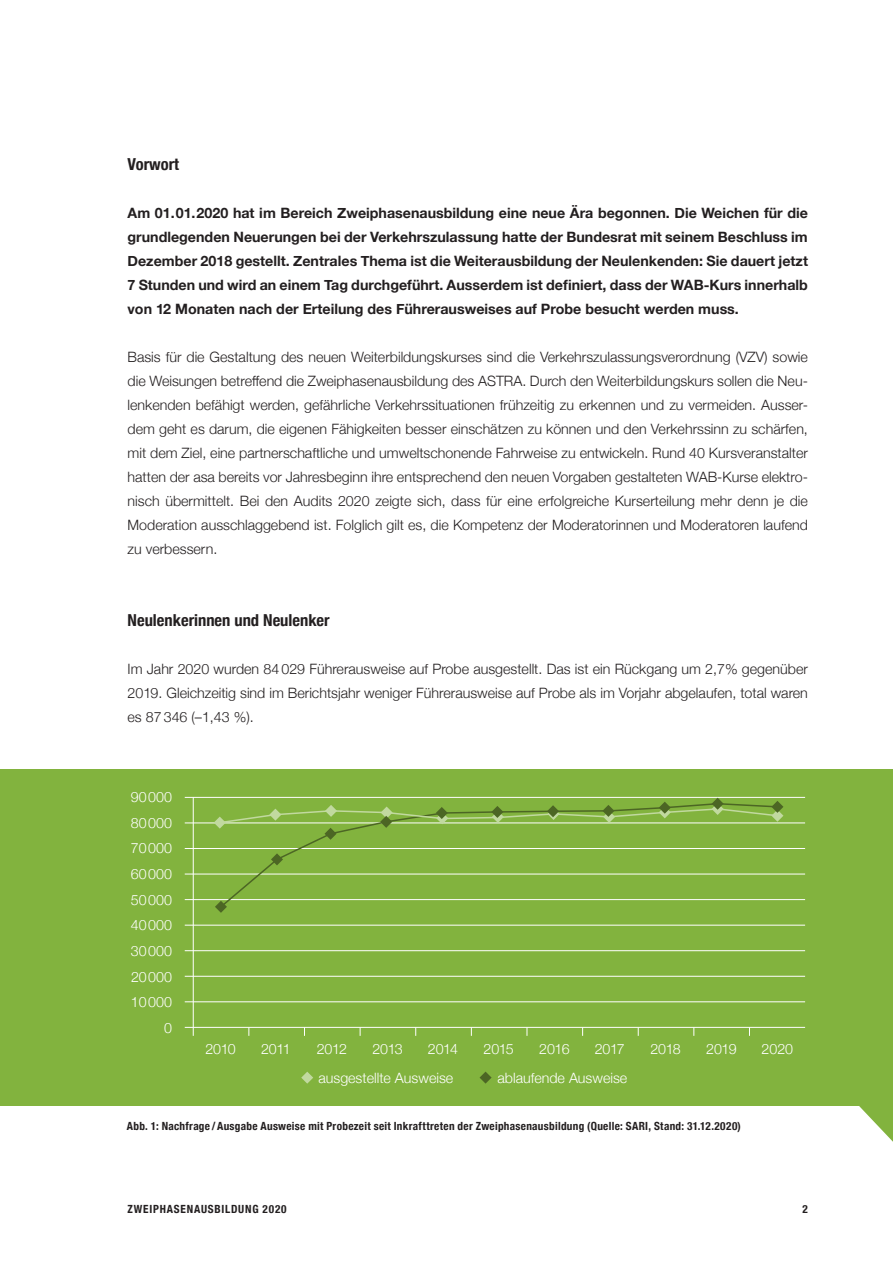
<style>
.page{position:relative;width:893px;height:1263px;background:#fff}
.page>*{position:absolute;margin:0;border:0;box-sizing:border-box;transform-origin:0 0}
.t1{font:700 condensed 16.5px "Helvetica Neue";color:#231f20}
.t2{font:300 14.25px/24px "Helvetica Neue";color:#231f20;text-align:justify}
.t3{font:700 14.25px/24px "Helvetica Neue";color:#231f20;text-align:justify}
.t4{font:300 14.25px/25.7px "Helvetica Neue";color:#fff}
.t5{font:700 condensed 11.25px "Helvetica Neue";letter-spacing:.03em;color:#231f20}
.t6{font:700 condensed 11.25px "Helvetica Neue";letter-spacing:.07em;color:#231f20}
</style>
<div class="page">
<div style="left:0;top:770px;width:893px;height:336px;background:#82b33e"></div>
<hr style="left:185px;top:1027px;width:620px;height:1px;background:#fff">
<hr style="left:185px;top:976px;width:620px;height:1px;background:#fff">
<hr style="left:185px;top:950px;width:620px;height:1px;background:#fff">
<hr style="left:185px;top:1001px;width:620px;height:1px;background:#fff">
<hr style="left:185px;top:925px;width:620px;height:1px;background:#fff">
<hr style="left:185px;top:899px;width:620px;height:1px;background:#fff">
<hr style="left:185px;top:848px;width:620px;height:1px;background:#fff">
<hr style="left:185px;top:823px;width:620px;height:1px;background:#fff">
<hr style="left:185px;top:874px;width:620px;height:1px;background:#fff">
<hr style="left:185px;top:797px;width:620px;height:1px;background:#fff">
<hr style="left:193px;top:797px;width:1px;height:230px;background:#fff">
<svg style="left:301px;top:1072px;width:12px;height:12px"></svg>
<svg style="left:219px;top:840px;width:560px;height:63px"></svg>
<svg style="left:215px;top:901px;width:12px;height:12px"></svg>
<svg style="left:271px;top:853px;width:12px;height:12px"></svg>
<svg style="left:480px;top:1071px;width:12px;height:12px"></svg>
<svg style="left:214px;top:798px;width:569px;height:42px"></svg>
<svg style="left:859px;top:1106px;width:34px;height:36px"></svg>
<p class="t1" style="left:128px;top:150px;width:53px">Vorwort</p>
<p class="t3" style="left:128px;top:201px;width:682px">Am 01.01.2020 hat im Bereich Zweiphasenausbildung eine neue Ära begonnen. Die Weichen für die grundlegenden Neuerungen bei der Verkehrszulassung hatte der Bundesrat mit seinem Beschluss im Dezember 2018 gestellt. Zentrales Thema ist die Weiterausbildung der Neulenkenden: Sie dauert jetzt 7 Stunden und wird an einem Tag durchgeführt. Ausserdem ist definiert, dass der WAB-Kurs innerhalb von 12 Monaten nach der Erteilung des Führerausweises auf Probe besucht werden muss.</p>
<p class="t2" style="left:128px;top:344px;width:682px">Basis für die Gestaltung des neuen Weiterbildungskurses sind die Verkehrszulassungsverordnung (VZV) sowie die Weisungen betreffend die Zweiphasenausbildung des ASTRA. Durch den Weiterbildungskurs sollen die Neu&shy;lenkenden befähigt werden, gefährliche Verkehrssituationen frühzeitig zu erkennen und zu vermeiden. Ausser&shy;dem geht es darum, die eigenen Fähigkeiten besser einschätzen zu können und den Verkehrssinn zu schärfen, mit dem Ziel, eine partnerschaftliche und umweltschonende Fahrweise zu entwickeln. Rund 40 Kursveranstalter hatten der asa bereits vor Jahresbeginn ihre entsprechend den neuen Vorgaben gestalteten WAB-Kurse elektro&shy;nisch übermittelt. Bei den Audits 2020 zeigte sich, dass für eine erfolgreiche Kurserteilung mehr denn je die Moderation ausschlaggebend ist. Folglich gilt es, die Kompetenz der Moderatorinnen und Moderatoren laufend zu verbessern.</p>
<p class="t1" style="left:128px;top:606px;width:204px">Neulenkerinnen und Neulenker</p>
<p class="t2" style="left:128px;top:656px;width:682px">Im Jahr 2020 wurden 84 029 Führerausweise auf Probe ausgestellt. Das ist ein Rückgang um 2,7% gegenüber 2019. Gleichzeitig sind im Berichtsjahr weniger Führerausweise auf Probe als im Vorjahr abgelaufen, total waren es 87 346 (–1,43 %).</p>
<p class="t4" style="left:131px;top:783px;width:43px">90000<br>80000</p>
<p class="t4" style="left:131px;top:834px;width:43px">70000</p>
<p class="t4" style="left:131px;top:860px;width:43px">60000</p>
<p class="t4" style="left:131px;top:886px;width:43px">50000</p>
<p class="t4" style="left:131px;top:911px;width:43px">40000<br>30000</p>
<p class="t4" style="left:131px;top:963px;width:43px">20000<br>10000</p>
<p class="t4" style="left:164px;top:1014px;width:9px">0</p>
<p class="t4" style="left:205px;top:1035px;width:32px">2010</p>
<p class="t4" style="left:261px;top:1035px;width:31px">2011</p>
<p class="t4" style="left:317px;top:1035px;width:32px">2012</p>
<p class="t4" style="left:372px;top:1035px;width:32px">2013</p>
<p class="t4" style="left:428px;top:1035px;width:32px">2014</p>
<p class="t4" style="left:484px;top:1035px;width:32px">2015</p>
<p class="t4" style="left:539px;top:1035px;width:32px">2016</p>
<p class="t4" style="left:595px;top:1035px;width:32px">2017</p>
<p class="t4" style="left:650px;top:1035px;width:32px">2018</p>
<p class="t4" style="left:706px;top:1035px;width:32px">2019</p>
<p class="t4" style="left:762px;top:1035px;width:33px">2020</p>
<p class="t4" style="left:318px;top:1064px;width:136px">ausgestellte Ausweise</p>
<p class="t4" style="left:497px;top:1064px;width:131px">ablaufende Ausweise</p>
<p class="t5" style="left:127px;top:1116px;width:616px">Abb. 1: Nachfrage / Ausgabe Ausweise mit Probezeit seit Inkrafttreten der Zweiphasenausbildung (Quelle: SARI, Stand: 31.12.2020)</p>
<p class="t6" style="left:128px;top:1199px;width:161px">ZWEIPHASENAUSBILDUNG 2020</p>
<p class="t5" style="left:802px;top:1199px;width:7px">2</p>
</div>
